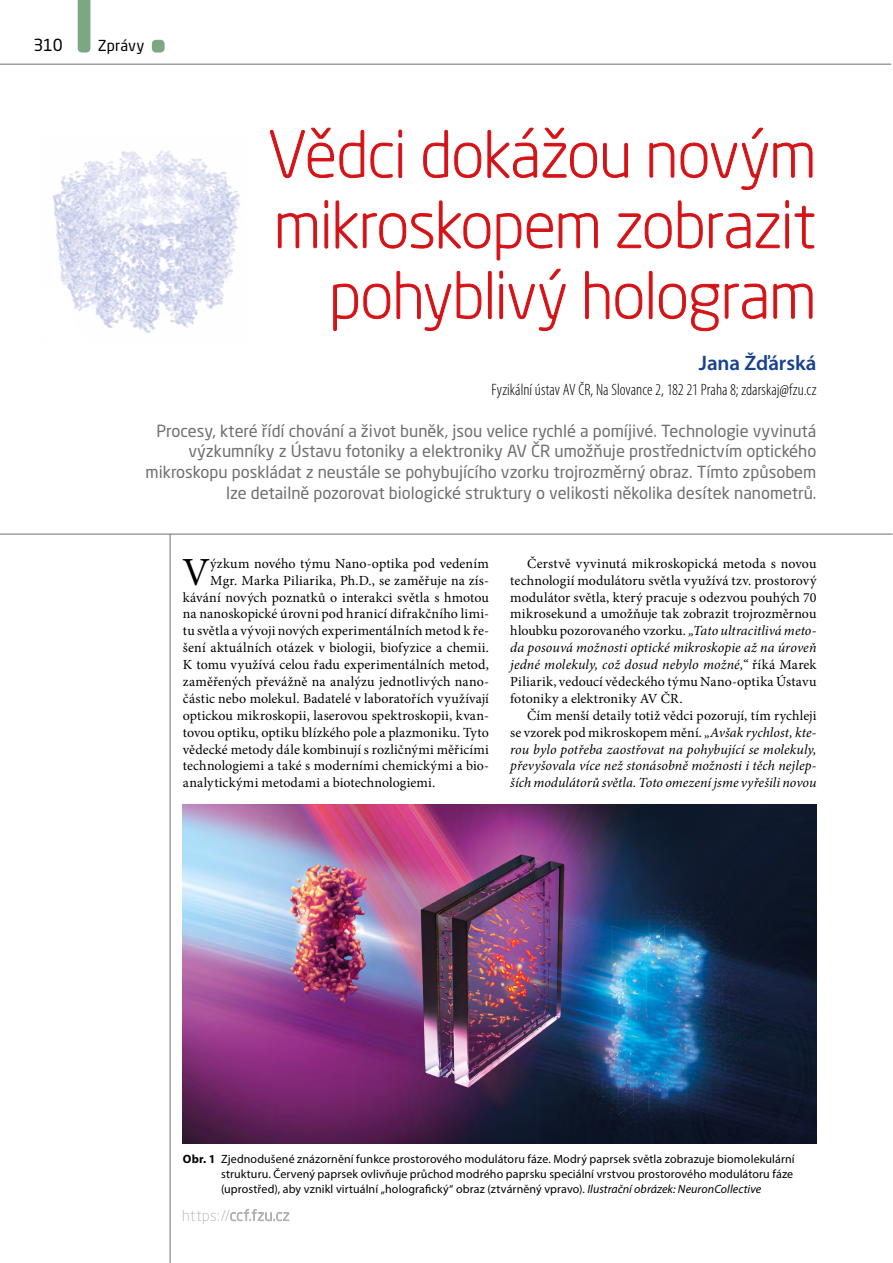
<style>
.page{position:relative;width:893px;height:1263px;background:#fff}
.page>*{position:absolute;margin:0;border:0;box-sizing:border-box;transform-origin:0 0}
.Nadpis_velký{font:300 63px/70.5px "Neo Sans Pro";letter-spacing:-.015em;color:#d51317;text-align:right}
.normální_Inic{font:39.9px "Minion Pro";color:#000}
.autor{font:600 21px "Myriad Pro";letter-spacing:-.005em;color:#174290}
.perex{font:16.5px/20.5px "Neo Sans Pro";color:#706f6f;text-align:right}
.autor-adresa{font:300 condensed 16.5px "Myriad Pro";color:#000}
.t1{font:16.5px "Neo Sans Pro";color:#000}
.t2{font:15px "Neo Sans Pro";letter-spacing:.005em;color:#000}
.normální_Inic-2{font:13.95px "Minion Pro";letter-spacing:.01em;color:#000}
.normální{font:13.95px/17px "Minion Pro";letter-spacing:.005em;color:#000;text-align:justify}
.normální-2{font:italic 13.95px/17px "Minion Pro";color:#000;text-align:justify}
.obr-popisek{font:12px/15px "Myriad Pro";letter-spacing:.01em;color:#000;text-align:justify}
.s1{font-style:italic}
.s2{font-style:normal}
.s3{font-weight:700}
</style>
<div class="page">
<svg style="left:230px;top:1209px;width:60px;height:12px"></svg>
<svg style="left:78px;top:0;width:12px;height:53px"></svg>
<div style="left:152px;top:40px;width:13px;height:13px;background:#7ca783;border-radius:4px"></div>
<hr style="left:170px;top:534px;width:1px;height:729px;background:#706f6f">
<hr style="left:0;top:64px;width:891px;height:1px;background:#706f6f">
<svg style="left:270px;top:128px;width:94px;height:50px"></svg>
<svg style="left:370px;top:142px;width:23px;height:36px"></svg>
<svg style="left:399px;top:130px;width:3px;height:7px"></svg>
<div style="left:399px;top:143px;width:3px;height:35px;border:1px solid #d51317"></div>
<svg style="left:423px;top:130px;width:25px;height:48px"></svg>
<svg style="left:454px;top:142px;width:27px;height:36px"></svg>
<svg style="left:487px;top:128px;width:110px;height:50px"></svg>
<svg style="left:603px;top:143px;width:25px;height:35px"></svg>
<svg style="left:649px;top:142px;width:25px;height:36px"></svg>
<svg style="left:680px;top:128px;width:133px;height:62px"></svg>
<svg style="left:278px;top:213px;width:39px;height:35px"></svg>
<svg style="left:325px;top:200px;width:3px;height:8px"></svg>
<div style="left:325px;top:214px;width:3px;height:34px;border:1px solid #d51317"></div>
<svg style="left:335px;top:200px;width:98px;height:49px"></svg>
<svg style="left:439px;top:200px;width:51px;height:49px"></svg>
<svg style="left:496px;top:213px;width:25px;height:48px"></svg>
<svg style="left:527px;top:213px;width:71px;height:36px"></svg>
<svg style="left:617px;top:213px;width:55px;height:36px"></svg>
<svg style="left:678px;top:200px;width:25px;height:49px"></svg>
<svg style="left:709px;top:200px;width:105px;height:49px"></svg>
<svg style="left:333px;top:283px;width:57px;height:48px"></svg>
<svg style="left:396px;top:271px;width:86px;height:60px"></svg>
<div style="left:488px;top:271px;width:3px;height:48px;border:1px solid #d51317"></div>
<svg style="left:499px;top:271px;width:4px;height:7px"></svg>
<div style="left:499px;top:284px;width:4px;height:35px;border:1px solid #d51317"></div>
<svg style="left:509px;top:269px;width:57px;height:62px"></svg>
<svg style="left:585px;top:271px;width:24px;height:48px"></svg>
<svg style="left:615px;top:283px;width:27px;height:36px"></svg>
<div style="left:649px;top:271px;width:3px;height:48px;border:1px solid #d51317"></div>
<svg style="left:659px;top:283px;width:60px;height:48px"></svg>
<svg style="left:725px;top:283px;width:41px;height:36px"></svg>
<svg style="left:773px;top:283px;width:40px;height:36px"></svg>
<img style="left:183px;top:804px;width:633px;height:340px">
<hr style="left:0;top:534px;width:892px;height:1px;background:#706f6f">
<img style="left:52px;top:150px;width:188px;height:183px">
<p class="t1" style="left:33px;top:35px;width:31px">310</p>
<p class="t2" style="left:98px;top:36px;width:48px">Zprávy</p>
<p class="Nadpis_velký" style="left:268px;top:118px;width:550px">Vědci dokážou novým mikroskopem zobrazit pohyblivý hologram</p>
<p class="autor" style="left:699px;top:350px;width:119px">Jana Žďárská</p>
<p class="autor-adresa" style="left:492px;top:380px;width:326px">Fyzikální ústav AV ČR, Na Slovance 2, 182 21 Praha 8; zdarskaj@fzu.cz</p>
<p class="perex" style="left:146px;top:420px;width:672px">Procesy, které řídí chování a život buněk, jsou velice rychlé a pomíjivé. Technologie vyvinutá výzkumníky z Ústavu fotoniky a elektroniky AV ČR umožňuje prostřednictvím optického mikroskopu poskládat z neustále se pohybujícího vzorku trojrozměrný obraz. Tímto způsobem lze detailně pozorovat biologické struktury o velikosti několika desítek nanometrů.</p>
<p class="normální_Inic" style="left:182px;top:545px;width:30px">V</p>
<p class="normální_Inic-2" style="left:210px;top:554px;width:280px">ýzkum nového týmu Nano-optika pod vedením</p>
<p class="normální_Inic-2" style="left:210px;top:571px;width:280px">Mgr. Marka Piliarika, Ph.D., se zaměřuje na zís-</p>
<p class="normální_Inic-2" style="left:183px;top:588px;width:308px">kávání nových poznatků o interakci světla s hmotou</p>
<p class="normální_Inic-2" style="left:183px;top:605px;width:308px">na nanoskopické úrovni pod hranicí difrakčního limi-</p>
<p class="normální_Inic-2" style="left:183px;top:621px;width:308px">tu světla a vývoji nových experimentálních metod k ře-</p>
<p class="normální_Inic-2" style="left:183px;top:638px;width:308px">šení aktuálních otázek v biologii, biofyzice a chemii.</p>
<p class="normální_Inic-2" style="left:183px;top:655px;width:308px">K tomu využívá celou řadu experimentálních metod,</p>
<p class="normální_Inic-2" style="left:183px;top:672px;width:308px">zaměřených převážně na analýzu jednotlivých nano-</p>
<p class="normální_Inic-2" style="left:183px;top:689px;width:308px">částic nebo molekul. Badatelé v laboratořích využívají</p>
<p class="normální_Inic-2" style="left:183px;top:706px;width:308px">optickou mikroskopii, laserovou spektroskopii, kvan-</p>
<p class="normální_Inic-2" style="left:183px;top:723px;width:308px">tovou optiku, optiku blízkého pole a plazmoniku. Tyto</p>
<p class="normální_Inic-2" style="left:183px;top:740px;width:308px">vědecké metody dále kombinují s rozličnými měřicími</p>
<p class="normální_Inic-2" style="left:183px;top:756px;width:308px">technologiemi a také s moderními chemickými a bio-</p>
<p class="normální_Inic-2" style="left:183px;top:773px;width:254px">analytickými metodami a biotechnologiemi.</p>
<p class="normální" style="left:510px;top:555px;width:308px;text-indent:17px">Čerstvě vyvinutá mikroskopická metoda s novou technologií modulátoru světla využívá tzv. prostorový modulátor světla, který pracuje s odezvou pouhých 70 mikrosekund a umožňuje tak zobrazit trojrozměrnou hloubku pozorovaného vzorku. <span class="s1">„Tato ultracitlivá meto&shy;da posouvá možnosti optické mikroskopie až na úroveň jedné molekuly, což dosud nebylo možné,“</span> říká Marek Piliarik, vedoucí vědeckého týmu Nano-optika Ústavu fotoniky a elektroniky AV ČR.</p>
<p class="normální-2" style="left:510px;top:707px;width:308px;text-indent:17px"><span class="s2">Čím menší detaily totiž vědci pozorují, tím rychleji se vzorek pod mikroskopem mění.</span> „Avšak rychlost, kte&shy;rou bylo potřeba zaostřovat na pohybující se molekuly, převyšovala více než stonásobně možnosti i těch nejlep&shy;ších modulátorů světla. Toto omezení jsme vyřešili novou</p>
<p class="obr-popisek" style="left:221px;top:1151px;width:575px;text-indent:-38px"><span class="s3">Obr. 1</span> Zjednodušené znázornění funkce prostorového modulátoru fáze. Modrý paprsek světla zobrazuje biomolekulární strukturu. Červený paprsek ovlivňuje průchod modrého paprsku speciální vrstvou prostorového modulátoru fáze (uprostřed), aby vznikl virtuální „holografický“ obraz (ztvárněný vpravo). <span class="s1">Ilustrační obrázek: NeuronCollective</span></p>
</div>
